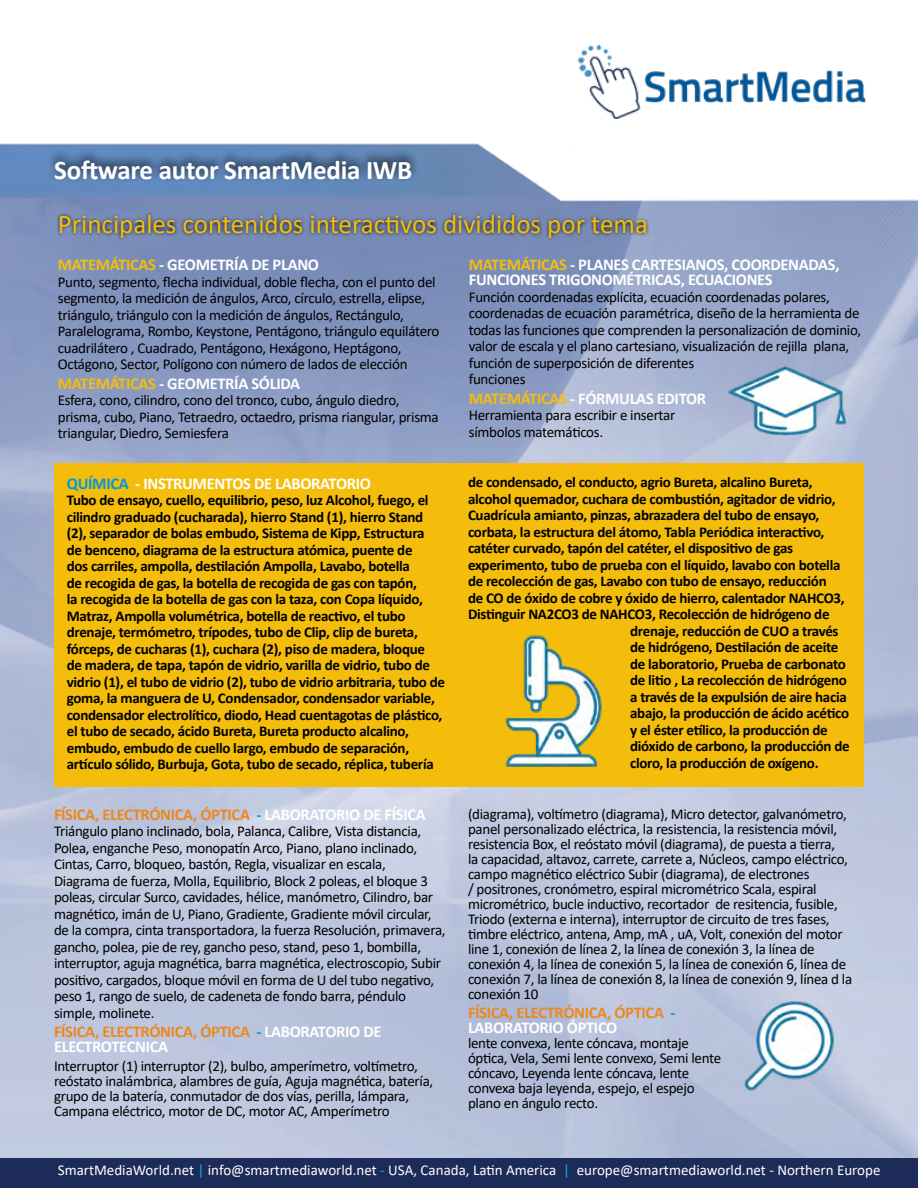
<style>
.page{position:relative;width:918px;height:1188px;background:#fff}
.page>*{position:absolute;margin:0;border:0;box-sizing:border-box;transform-origin:0 0}
.t1{font:27px "Calibri";color:#f4bd0c}
.t2{font:700 27px "Calibri";letter-spacing:-.01em;color:#fff}
.t3{font:700 16.5px/15px "Calibri";letter-spacing:-.02em;color:#fff}
.t4{font:700 16.5px/15px "Calibri";letter-spacing:-.02em;color:#ec881d}
.t5{font:15px/16.5px "Calibri";letter-spacing:-.02em;color:#000}
.t6{font:700 15px/16.5px "Calibri";letter-spacing:-.02em;color:#000}
.t7{font:15px "Calibri";color:#fff}
.s1{color:#f4bd0c}
.s2{color:#0098d8}
.s3{color:#fff}
.s4{color:#ec881d}
.s5{color:#00aeef}
</style>
<div class="page">
<div style="left:0;top:1158px;width:918px;height:30px;background:#1d2b58"></div>
<img style="left:577px;top:45px;width:289px;height:73px">
<img style="left:0;top:144px;width:918px;height:1014px">
<div style="left:57px;top:212px;width:592px;height:29px;background:#000;opacity:.75"></div>
<div style="left:46px;top:147px;width:375px;height:36px;background:#000;opacity:.75"></div>
<div style="left:54px;top:463px;width:810px;height:324px;background:#f4bd0c"></div>
<img style="left:505px;top:635px;width:97px;height:132px">
<img style="left:721px;top:991px;width:142px;height:127px">
<img style="left:716px;top:360px;width:148px;height:82px">
<h1 class="t2" style="left:54px;top:151px;width:360px">Software autor SmartMedia IWB</h1>
<h1 class="t1" style="left:58px;top:206px;width:592px">Principales contenidos interactivos divididos por tema</h1>
<p class="t3" style="left:58px;top:257px;width:263px"><span class="s1">MATEMÁTICAS</span> - GEOMETRÍA DE PLANO</p>
<p class="t5" style="left:58px;top:273px;width:383px">Punto, segmento, flecha individual, doble flecha, con el punto del segmento, la medición de ángulos, Arco, círculo, estrella, elipse, triángulo, triángulo con la medición de ángulos, Rectángulo, Paralelograma, Rombo, Keystone, Pentágono, triángulo equilátero cuadrilátero , Cuadrado, Pentágono, Hexágono, Heptágono, Octágono, Sector, Polígono con número de lados de elección</p>
<p class="t3" style="left:58px;top:376px;width:244px"><span class="s1">MATEMÁTICAS</span> - GEOMETRÍA SÓLIDA</p>
<p class="t5" style="left:58px;top:392px;width:382px">Esfera, cono, cilindro, cono del tronco, cubo, ángulo diedro, prisma, cubo, Piano, Tetraedro, octaedro, prisma riangular, prisma triangular, Diedro, Semiesfera</p>
<p class="t3" style="left:469px;top:257px;width:372px"><span class="s1">MATEMÁTICAS</span> - PLANES CARTESIANOS, COORDENADAS,<br>FUNCIONES TRIGONOMÉTRICAS, ECUACIONES</p>
<p class="t5" style="left:469px;top:288px;width:394px">Función coordenadas explícita, ecuación coordenadas polares, coordenadas de ecuación paramétrica, diseño de la herramienta de todas las funciones que comprenden la personalización de dominio, valor de escala y el plano cartesiano, visualización de rejilla plana, función de superposición de diferentes<br>funciones</p>
<p class="t3" style="left:469px;top:391px;width:239px"><span class="s1">MATEMÁTICAS</span> - FÓRMULAS EDITOR</p>
<p class="t5" style="left:469px;top:407px;width:208px">Herramienta para escribir e insertar símbolos matemáticos.</p>
<p class="t3" style="left:67px;top:475px;width:306px"><span class="s2">QUÍMICA</span> - INSTRUMENTOS DE LABORATORIO</p>
<p class="t6" style="left:67px;top:492px;width:380px">Tubo de ensayo, cuello, equilibrio, peso, luz Alcohol, fuego, el cilindro graduado (cucharada), hierro Stand (1), hierro Stand (2), separador de bolas embudo, Sistema de Kipp, Estructura<br>de benceno, diagrama de la estructura atómica, puente de<br>dos carriles, ampolla, destilación Ampolla, Lavabo, botella<br>de recogida de gas, la botella de recogida de gas con tapón,<br>la recogida de la botella de gas con la taza, con Copa líquido, Matraz, Ampolla volumétrica, botella de reactivo, el tubo drenaje, termómetro, trípodes, tubo de Clip, clip de bureta, fórceps, de cucharas (1), cuchara (2), piso de madera, bloque<br>de madera, de tapa, tapón de vidrio, varilla de vidrio, tubo de vidrio (1), el tubo de vidrio (2), tubo de vidrio arbitraria, tubo de goma, la manguera de U, Condensador, condensador variable, condensador electrolítico, diodo, Head cuentagotas de plástico, el tubo de secado, ácido Bureta, Bureta producto alcalino, embudo, embudo de cuello largo, embudo de separación, artículo sólido, Burbuja, Gota, tubo de secado, réplica, tubería</p>
<p class="t4" style="left:54px;top:807px;width:373px">FÍSICA, ELECTRÓNICA, ÓPTICA <span class="s2">-</span> <span class="s3">LABORATORIO DE FÍSICA</span></p>
<p class="t5" style="left:54px;top:823px;width:393px">Triángulo plano inclinado, bola, Palanca, Calibre, Vista distancia, Polea, enganche Peso, monopatín Arco, Piano, plano inclinado, Cintas, Carro, bloqueo, bastón, Regla, visualizar en escala, Diagrama de fuerza, Molla, Equilibrio, Block 2 poleas, el bloque 3 poleas, circular Surco, cavidades, hélice, manómetro, Cilindro, bar magnético, imán de U, Piano, Gradiente, Gradiente móvil circular, de la compra, cinta transportadora, la fuerza Resolución, primavera, gancho, polea, pie de rey, gancho peso, stand, peso 1, bombilla, interruptor, aguja magnética, barra magnética, electroscopio, Subir positivo, cargados, bloque móvil en forma de U del tubo negativo, peso 1, rango de suelo, de cadeneta de fondo barra, péndulo simple, molinete.</p>
<p class="t3" style="left:54px;top:1024px;width:329px"><span class="s4">FÍSICA, ELECTRÓNICA, ÓPTICA</span> <span class="s2">-</span> LABORATORIO DE<br>ELECTROTECNICA</p>
<p class="t5" style="left:54px;top:1058px;width:381px;line-height:15px">Interruptor (1) interruptor (2), bulbo, amperímetro, voltímetro, reóstato inalámbrica, alambres de guía, Aguja magnética, batería, grupo de la batería, conmutador de dos vías, perilla, lámpara, Campana eléctrico, motor de DC, motor AC, Amperímetro</p>
<p class="t6" style="left:468px;top:474px;width:346px">de condensado, el conducto, agrio Bureta, alcalino Bureta,</p>
<p class="t6" style="left:468px;top:490px;width:369px">alcohol quemador, cuchara de combustión, agitador de vidrio,</p>
<p class="t6" style="left:468px;top:507px;width:353px">Cuadrícula amianto, pinzas, abrazadera del tubo de ensayo,</p>
<p class="t6" style="left:468px;top:523px;width:358px">corbata, la estructura del átomo, Tabla Periódica interactivo,</p>
<p class="t6" style="left:468px;top:540px;width:327px">catéter curvado, tapón del catéter, el dispositivo de gas</p>
<p class="t6" style="left:468px;top:556px;width:374px">experimento, tubo de prueba con el líquido, lavabo con botella</p>
<p class="t6" style="left:468px;top:573px;width:360px">de recolección de gas, Lavabo con tubo de ensayo, reducción</p>
<p class="t6" style="left:468px;top:589px;width:378px">de CO de óxido de cobre y óxido de hierro, calentador NAHCO3,</p>
<p class="t6" style="left:468px;top:606px;width:363px">Distinguir NA2CO3 de NAHCO3, Recolección de hidrógeno de</p>
<p class="t6" style="left:630px;top:622px;width:210px">drenaje, reducción de CUO a través</p>
<p class="t6" style="left:630px;top:639px;width:210px">de hidrógeno, Destilación de aceite</p>
<p class="t6" style="left:630px;top:655px;width:217px">de laboratorio, Prueba de carbonato</p>
<p class="t6" style="left:630px;top:672px;width:218px">de litio , La recolección de hidrógeno</p>
<p class="t6" style="left:630px;top:688px;width:218px">a través de la expulsión de aire hacia</p>
<p class="t6" style="left:630px;top:705px;width:220px">abajo, la producción de ácido acético</p>
<p class="t6" style="left:630px;top:721px;width:199px">y el éster etílico, la producción de</p>
<p class="t6" style="left:630px;top:738px;width:221px">dióxido de carbono, la producción de</p>
<p class="t6" style="left:630px;top:754px;width:190px">cloro, la producción de oxígeno.</p>
<p class="t5" style="left:468px;top:806px;width:386px;line-height:15px">(diagrama), voltímetro (diagrama), Micro detector, galvanómetro, panel personalizado eléctrica, la resistencia, la resistencia móvil, resistencia Box, el reóstato móvil (diagrama), de puesta a tierra,<br>la capacidad, altavoz, carrete, carrete a, Núcleos, campo eléctrico, campo magnético eléctrico Subir (diagrama), de electrones<br>/ positrones, cronómetro, espiral micrométrico Scala, espiral micrométrico, bucle inductivo, recortador de resitencia, fusible, Triodo (externa e interna), interruptor de circuito de tres fases, timbre eléctrico, antena, Amp, mA , uA, Volt, conexión del motor line 1, conexión de línea 2, la línea de conexión 3, la línea de conexión 4, la línea de conexión 5, la línea de conexión 6, línea de conexión 7, la línea de conexión 8, la línea de conexión 9, línea d la conexión 10</p>
<p class="t4" style="left:468px;top:1005px;width:209px">FÍSICA, ELECTRÓNICA, ÓPTICA <span class="s2">-<br></span><span class="s3">LABORATORIO ÓPTICO</span></p>
<p class="t5" style="left:468px;top:1035px;width:255px;line-height:15px">lente convexa, lente cóncava, montaje óptica, Vela, Semi lente convexo, Semi lente cóncavo, Leyenda lente cóncava, lente convexa baja leyenda, espejo, el espejo plano en ángulo recto.</p>
<p class="t7" style="left:58px;top:1160px;width:824px">SmartMediaWorld.net <span class="s5">|</span> info@smartmediaworld.net <span class="s5">-</span> USA, Canada, Latin America <span class="s5">|</span> europe@smartmediaworld.net - Northern Europe</p>
</div>
